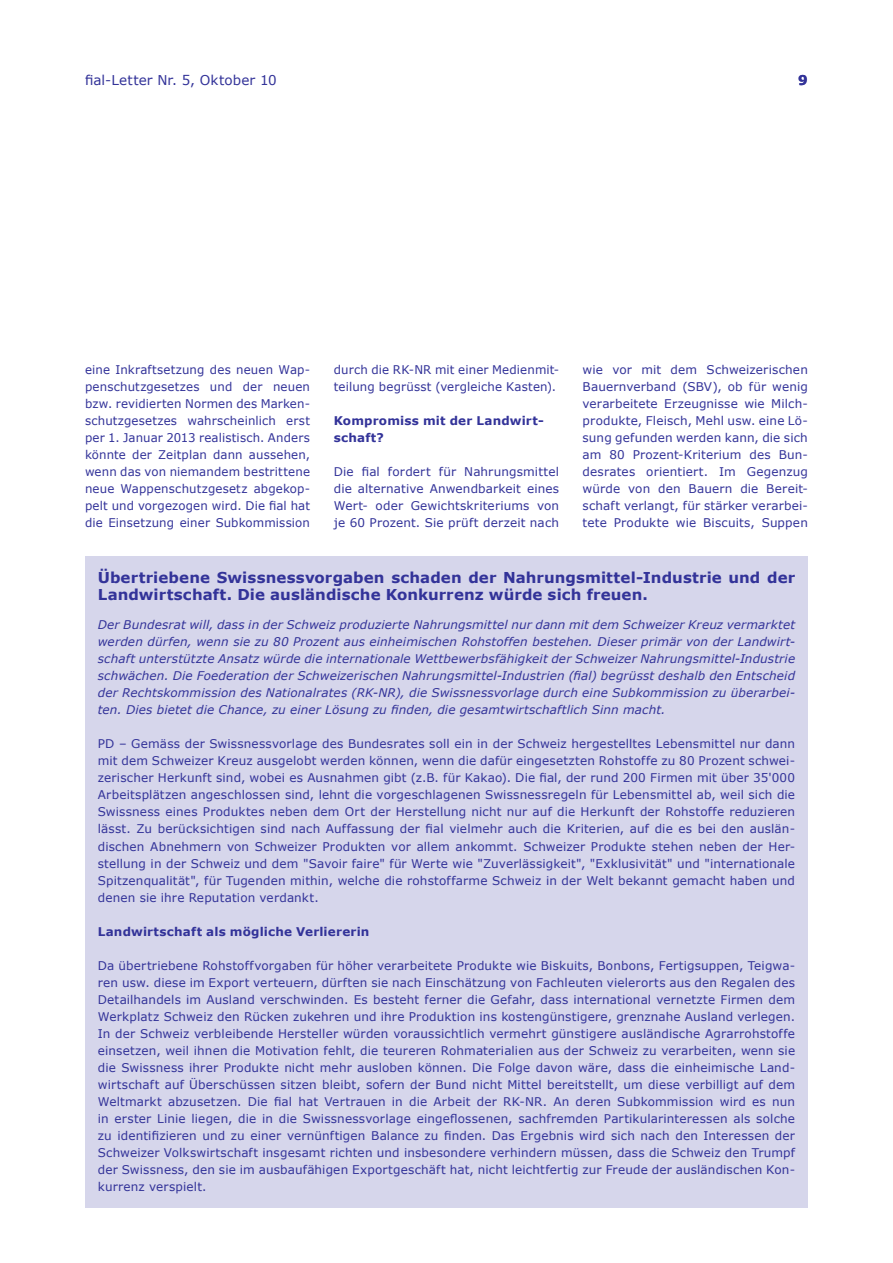
<style>
.page{position:relative;width:893px;height:1263px;background:#fff}
.page>*{position:absolute;margin:0;border:0;box-sizing:border-box;transform-origin:0 0}
.titel{font:700 15px/17px "Verdana";letter-spacing:.005em;color:#339}
.t1{font:13.5px "Verdana";letter-spacing:.01em;color:#339}
.fliesstext{font:700 13.5px "Verdana";color:#339}
.fliesstext-2{font:12px/17px "Verdana";letter-spacing:.01em;color:#339;text-align:justify}
.fliesstext_heas{font:italic 12px/17px "Verdana";letter-spacing:.01em;color:#339;text-align:justify}
.fliesstext-3{font:700 12px/17px "Verdana";letter-spacing:.015em;color:#339}
</style>
<div class="page">
<div style="left:85px;top:556px;width:723px;height:652px;background:#d6d6eb"></div>
<p class="t1" style="left:85px;top:72px;width:193px">fial-Letter Nr. 5, Oktober 10</p>
<p class="fliesstext" style="left:798px;top:72px;width:11px">9</p>
<p class="fliesstext-2" style="left:85px;top:361px;width:226px">eine Inkraftsetzung des neuen Wap&shy;penschutzgesetzes und der neuen bzw. revidierten Normen des Marken&shy;schutzgesetzes wahrscheinlich erst per 1. Januar 2013 realistisch. Anders könnte der Zeitplan dann aussehen, wenn das von niemandem bestrittene neue Wappenschutzgesetz abgekop&shy;pelt und vorgezogen wird. Die fial hat die Einsetzung einer Subkommission</p>
<p class="fliesstext-2" style="left:334px;top:361px;width:227px">durch die RK-NR mit einer Medienmit&shy;teilung begrüsst (vergleiche Kasten).</p>
<p class="fliesstext-3" style="left:334px;top:412px;width:212px">Kompromiss mit der Landwirt&shy;schaft?</p>
<p class="fliesstext-2" style="left:334px;top:463px;width:227px">Die fial fordert für Nahrungsmittel die alternative Anwendbarkeit eines Wert- oder Gewichtskriteriums von je 60 Prozent. Sie prüft derzeit nach</p>
<p class="fliesstext-2" style="left:583px;top:361px;width:227px">wie vor mit dem Schweizerischen Bauernverband (SBV), ob für wenig verarbeitete Erzeugnisse wie Milch&shy;produkte, Fleisch, Mehl usw. eine Lö&shy;sung gefunden werden kann, die sich am 80 Prozent-Kriterium des Bun&shy;desrates orientiert. Im Gegenzug würde von den Bauern die Bereit&shy;schaft verlangt, für stärker verarbei&shy;tete Produkte wie Biscuits, Suppen</p>
<p class="titel" style="left:98px;top:568px;width:699px">Übertriebene Swissnessvorgaben schaden der Nahrungsmittel-Industrie und der<br>Landwirtschaft. Die ausländische Konkurrenz würde sich freuen.</p>
<p class="fliesstext_heas" style="left:98px;top:616px;width:699px">Der Bundesrat will, dass in der Schweiz produzierte Nahrungsmittel nur dann mit dem Schweizer Kreuz vermarktet werden dürfen, wenn sie zu 80 Prozent aus einheimischen Rohstoffen bestehen. Dieser primär von der Landwirt&shy;schaft unterstützte Ansatz würde die internationale Wettbewerbsfähigkeit der Schweizer Nahrungsmittel-Industrie schwächen. Die Foederation der Schweizerischen Nahrungsmittel-Industrien (fial) begrüsst deshalb den Entscheid der Rechtskommission des Nationalrates (RK-NR), die Swissnessvorlage durch eine Subkommission zu überarbei&shy;ten. Dies bietet die Chance, zu einer Lösung zu finden, die gesamtwirtschaftlich Sinn macht.</p>
<p class="fliesstext-2" style="left:98px;top:735px;width:699px">PD – Gemäss der Swissnessvorlage des Bundesrates soll ein in der Schweiz hergestelltes Lebensmittel nur dann mit dem Schweizer Kreuz ausgelobt werden können, wenn die dafür eingesetzten Rohstoffe zu 80 Prozent schwei&shy;zerischer Herkunft sind, wobei es Ausnahmen gibt (z.B. für Kakao). Die fial, der rund 200 Firmen mit über 35'000<br>Arbeitsplätzen angeschlossen sind, lehnt die vorgeschlagenen Swissnessregeln für Lebensmittel ab, weil sich die Swissness eines Produktes neben dem Ort der Herstellung nicht nur auf die Herkunft der Rohstoffe reduzieren lässt. Zu berücksichtigen sind nach Auffassung der fial vielmehr auch die Kriterien, auf die es bei den auslän&shy;dischen Abnehmern von Schweizer Produkten vor allem ankommt. Schweizer Produkte stehen neben der Her&shy;stellung in der Schweiz und dem "Savoir faire" für Werte wie "Zuverlässigkeit", "Exklusivität" und "internationale Spitzenqualität", für Tugenden mithin, welche die rohstoffarme Schweiz in der Welt bekannt gemacht haben und denen sie ihre Reputation verdankt.</p>
<p class="fliesstext-3" style="left:98px;top:922px;width:273px">Landwirtschaft als mögliche Verliererin</p>
<p class="fliesstext-2" style="left:98px;top:956px;width:699px">Da übertriebene Rohstoffvorgaben für höher verarbeitete Produkte wie Biskuits, Bonbons, Fertigsuppen, Teigwa&shy;ren usw. diese im Export verteuern, dürften sie nach Einschätzung von Fachleuten vielerorts aus den Regalen des Detailhandels im Ausland verschwinden. Es besteht ferner die Gefahr, dass international vernetzte Firmen dem Werkplatz Schweiz den Rücken zukehren und ihre Produktion ins kostengünstigere, grenznahe Ausland verlegen.<br>In der Schweiz verbleibende Hersteller würden voraussichtlich vermehrt günstigere ausländische Agrarrohstoffe einsetzen, weil ihnen die Motivation fehlt, die teureren Rohmaterialien aus der Schweiz zu verarbeiten, wenn sie die Swissness ihrer Produkte nicht mehr ausloben können. Die Folge davon wäre, dass die einheimische Land&shy;wirtschaft auf Überschüssen sitzen bleibt, sofern der Bund nicht Mittel bereitstellt, um diese verbilligt auf dem Weltmarkt abzusetzen. Die fial hat Vertrauen in die Arbeit der RK-NR. An deren Subkommission wird es nun in erster Linie liegen, die in die Swissnessvorlage eingeflossenen, sachfremden Partikularinteressen als solche zu identifizieren und zu einer vernünftigen Balance zu finden. Das Ergebnis wird sich nach den Interessen der Schweizer Volkswirtschaft insgesamt richten und insbesondere verhindern müssen, dass die Schweiz den Trumpf der Swissness, den sie im ausbaufähigen Exportgeschäft hat, nicht leichtfertig zur Freude der ausländischen Kon&shy;kurrenz verspielt.</p>
</div>
